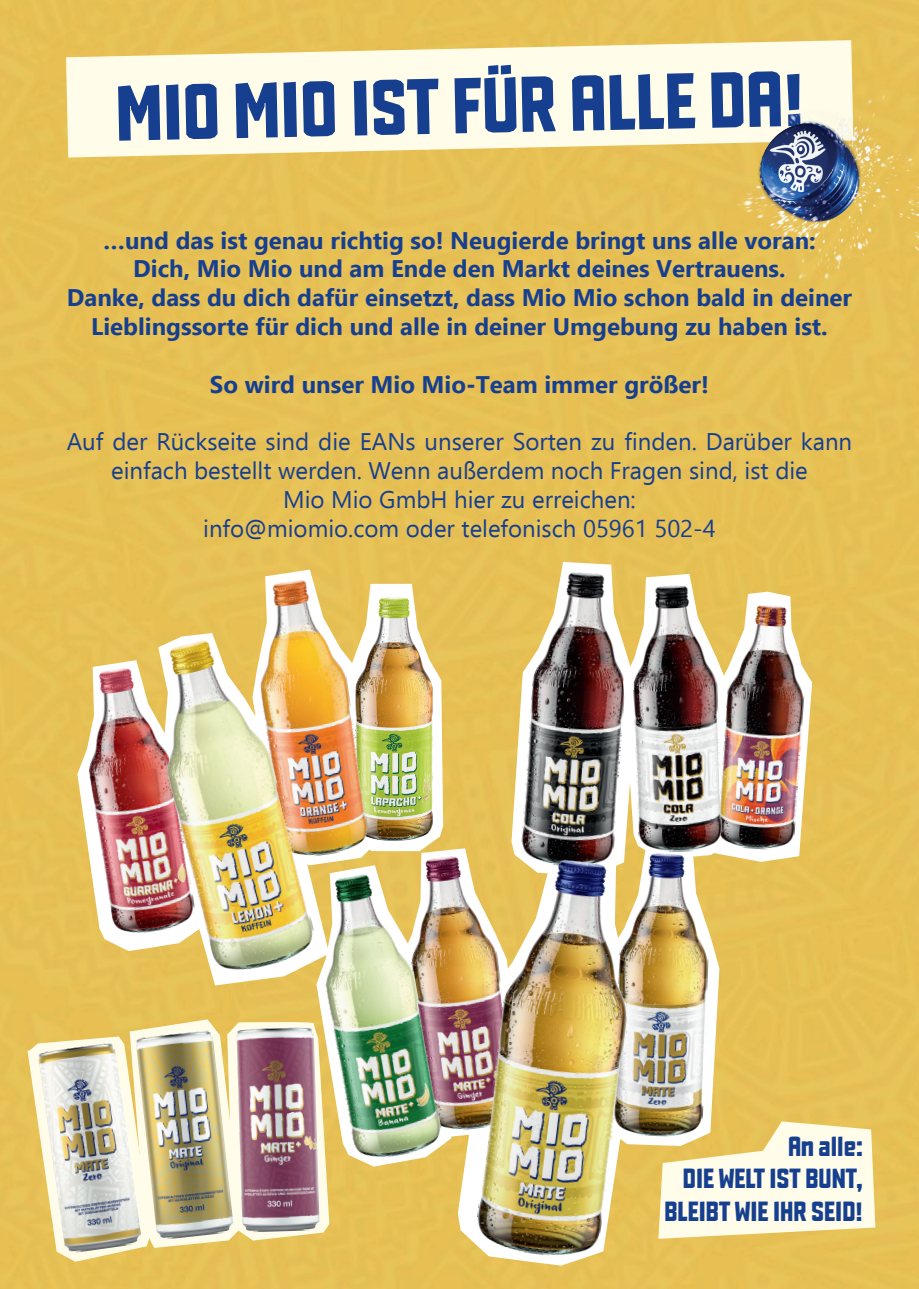
<style>
.page{position:relative;width:919px;height:1289px;background:#fff}
.page>*{position:absolute;margin:0;border:0;box-sizing:border-box;transform-origin:0 0}
.t1{font:76.5px "TX Manifesto";color:#173f90}
.t2{font:27px "TX Manifesto";color:#173f90}
.t3{font:700 24px/28.8px "Ebrima";color:#173f90;text-align:center}
.t4{font:24px/28.8px "Ebrima";color:#173f90;text-align:center}
</style>
<div class="page">
<div style="left:0;top:0;width:918px;height:1288px;background:#e6c055"></div>
<svg style="left:66px;top:40px;width:787px;height:117px;background:#fbf4d3"></svg>
<img style="left:665px;top:41px;width:253px;height:291px">
<img style="left:27px;top:562px;width:848px;height:699px">
<img style="left:38px;top:1042px;width:104px;height:211px">
<img style="left:399px;top:852px;width:119px;height:281px">
<img style="left:308px;top:868px;width:136px;height:294px">
<img style="left:613px;top:852px;width:99px;height:285px">
<img style="left:473px;top:854px;width:172px;height:407px">
<p class="t1" style="left:115px;top:70px;width:690px;rotate:-1deg">MIO MIO IST FÜR ALLE DA!</p>
<p class="t3" style="left:103px;top:224px;width:714px">…und das ist genau richtig so! Neugierde bringt uns alle voran:</p>
<p class="t3" style="left:133px;top:253px;width:654px">Dich, Mio Mio und am Ende den Markt deines Vertrauens.</p>
<p class="t3" style="left:67px;top:282px;width:786px">Danke, dass du dich dafür einsetzt, dass Mio Mio schon bald in deiner<br>Lieblingssorte für dich und alle in deiner Umgebung zu haben ist.</p>
<p class="t3" style="left:210px;top:368px;width:500px">So wird unser Mio Mio-Team immer größer!</p>
<p class="t4" style="left:67px;top:426px;width:786px">Auf der Rückseite sind die EANs unserer Sorten zu finden. Darüber kann einfach bestellt werden. Wenn außerdem noch Fragen sind, ist die</p>
<p class="t4" style="left:283px;top:484px;width:354px">Mio Mio GmbH hier zu erreichen:</p>
<p class="t4" style="left:203px;top:513px;width:514px">info@miomio.com oder telefonisch 05961 502-4</p>
<p class="t2" style="left:788px;top:1131px;width:76px">An alle:</p>
<p class="t2" style="left:682px;top:1163px;width:181px">DIE WELT IST BUNT,</p>
<p class="t2" style="left:664px;top:1196px;width:200px">BLEIBT WIE IHR SEID!</p>
</div>
